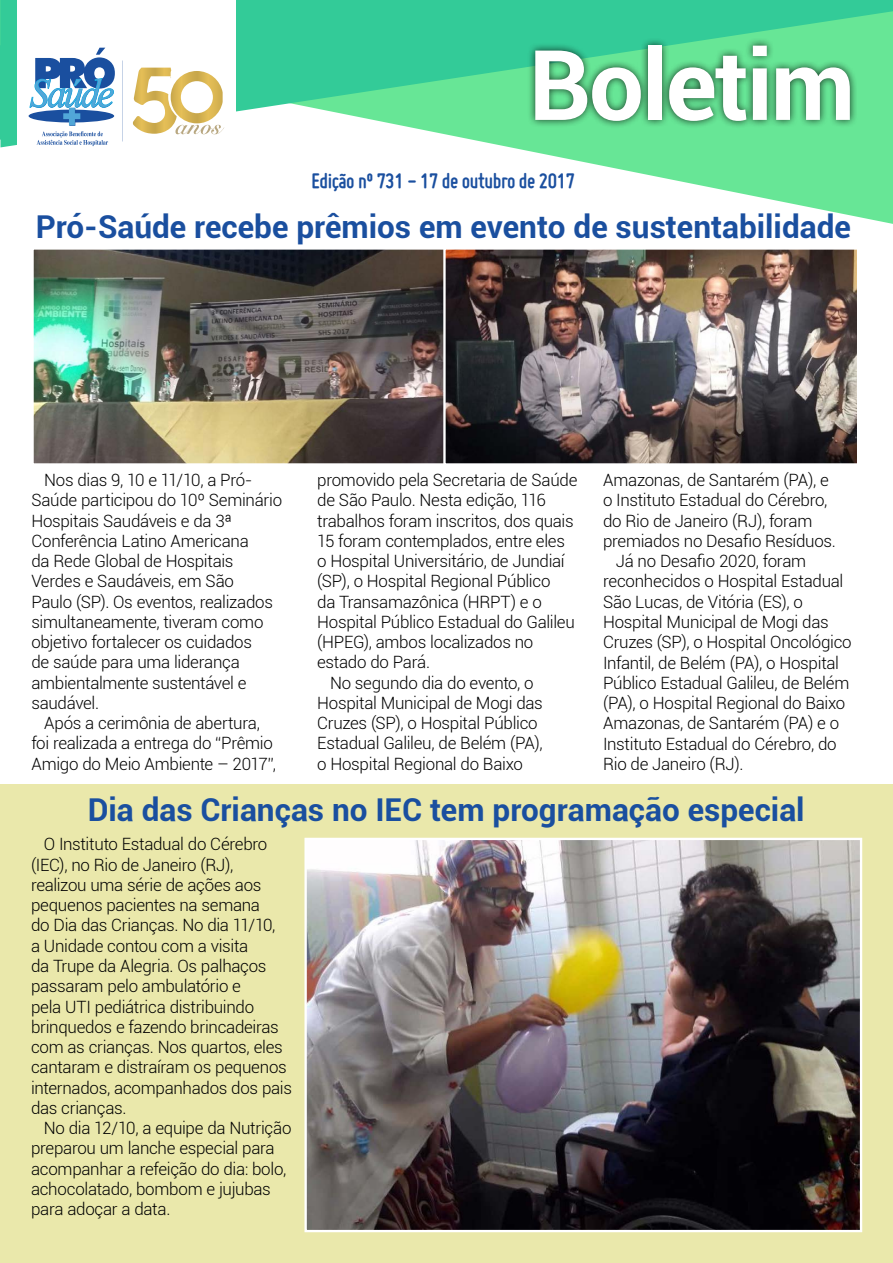
<style>
.page{position:relative;width:893px;height:1263px;background:#fff}
.page>*{position:absolute;margin:0;border:0;box-sizing:border-box;transform-origin:0 0}
.t1{font:700 97.5px "Roboto";letter-spacing:-.02em;color:#fff}
.t2{font:500 97.5px "DIN";letter-spacing:-.06em;color:#fff}
.t3{font:700 31.5px "Roboto";color:#1a4f9f}
.t4{font:700 22.5px "Miso";letter-spacing:-.02em;color:#1a4f9f}
.t5{font:300 16.95px/20.2px "Roboto";letter-spacing:-.02em;color:#000}
</style>
<div class="page">
<div style="left:0;top:784px;width:893px;height:479px;background:#eae8ab"></div>
<svg style="left:0;top:147px;width:893px;height:77px"></svg>
<svg style="left:0;top:0;width:893px;height:147px;background:#58d8a1"></svg>
<div style="left:528px;top:37px;width:331px;height:92px;background:#000;opacity:.75"></div>
<div style="left:17px;top:0;width:219px;height:161px;background:#fff"></div>
<svg style="left:29px;top:48px;width:86px;height:98px"></svg>
<svg style="left:133px;top:68px;width:91px;height:66px"></svg>
<img style="left:307px;top:841px;width:552px;height:388px">
<div style="left:304px;top:838px;width:558px;height:394px;border:2px solid #fff"></div>
<img style="left:34px;top:250px;width:409px;height:213px">
<div style="left:31px;top:247px;width:416px;height:219px;border:2px solid #fff"></div>
<img style="left:446px;top:250px;width:410px;height:213px">
<div style="left:443px;top:247px;width:416px;height:219px;border:2px solid #fff"></div>
<h1 class="t1" style="left:529px;top:16px;width:328px">Boletim</h1>
<h1 class="t2" style="left:552px;top:41px;width:312px">Boletim</h1>
<h3 class="t4" style="left:312px;top:168px;width:265px">Edição nº 731 - 17 de outubro de 2017</h3>
<h2 class="t3" style="left:36px;top:205px;width:817px">Pró-Saúde recebe prêmios em evento de sustentabilidade</h2>
<p class="t5" style="left:603px;top:469px;width:227px">Amazonas, de Santarém (PA), e</p>
<p class="t5" style="left:603px;top:490px;width:226px">o Instituto Estadual do Cérebro,</p>
<p class="t5" style="left:603px;top:510px;width:211px">do Rio de Janeiro (RJ), foram</p>
<p class="t5" style="left:603px;top:530px;width:234px">premiados no Desafio Resíduos.</p>
<p class="t5" style="left:616px;top:550px;width:192px">Já no Desafio 2020, foram</p>
<p class="t5" style="left:603px;top:571px;width:242px">reconhecidos o Hospital Estadual</p>
<p class="t5" style="left:603px;top:591px;width:201px">São Lucas, de Vitória (ES), o</p>
<p class="t5" style="left:603px;top:611px;width:227px">Hospital Municipal de Mogi das</p>
<p class="t5" style="left:603px;top:631px;width:250px">Cruzes (SP), o Hospital Oncológico</p>
<p class="t5" style="left:603px;top:652px;width:238px">Infantil, de Belém (PA), o Hospital</p>
<p class="t5" style="left:603px;top:672px;width:248px">Público Estadual Galileu, de Belém</p>
<p class="t5" style="left:603px;top:692px;width:244px">(PA), o Hospital Regional do Baixo</p>
<p class="t5" style="left:603px;top:712px;width:238px">Amazonas, de Santarém (PA) e o</p>
<p class="t5" style="left:603px;top:733px;width:235px">Instituto Estadual do Cérebro, do</p>
<p class="t5" style="left:603px;top:753px;width:142px">Rio de Janeiro (RJ).</p>
<h2 class="t3" style="left:88px;top:787px;width:718px">Dia das Crianças no IEC tem programação especial</h2>
<p class="t5" style="left:31px;top:834px;width:262px;text-indent:13px">O Instituto Estadual do Cérebro (IEC), no Rio de Janeiro (RJ), realizou uma série de ações aos pequenos pacientes na semana<br>do Dia das Crianças. No dia 11/10,<br>a Unidade contou com a visita<br>da Trupe da Alegria. Os palhaços passaram pelo ambulatório e<br>pela UTI pediátrica distribuindo brinquedos e fazendo brincadeiras com as crianças. Nos quartos, eles cantaram e distraíram os pequenos internados, acompanhados dos pais das crianças.</p>
<p class="t5" style="left:31px;top:1117px;width:262px;text-indent:13px">No dia 12/10, a equipe da Nutrição preparou um lanche especial para acompanhar a refeição do dia: bolo, achocolatado, bombom e jujubas para adoçar a data.</p>
<p class="t5" style="left:31px;top:469px;width:252px;text-indent:13px">Nos dias 9, 10 e 11/10, a Pró-<br>Saúde participou do 10º Seminário<br>Hospitais Saudáveis e da 3ª<br>Conferência Latino Americana<br>da Rede Global de Hospitais<br>Verdes e Saudáveis, em São<br>Paulo (SP). Os eventos, realizados simultaneamente, tiveram como objetivo fortalecer os cuidados<br>de saúde para uma liderança ambientalmente sustentável e saudável.</p>
<p class="t5" style="left:31px;top:712px;width:246px;text-align:center">Após a cerimônia de abertura,<br>foi realizada a entrega do “Prêmio<br>Amigo do Meio Ambiente – 2017”,</p>
<p class="t5" style="left:317px;top:469px;width:262px">promovido pela Secretaria de Saúde</p>
<p class="t5" style="left:317px;top:490px;width:230px">de São Paulo. Nesta edição, 116</p>
<p class="t5" style="left:317px;top:510px;width:258px">trabalhos foram inscritos, dos quais</p>
<p class="t5" style="left:317px;top:530px;width:249px">15 foram contemplados, entre eles</p>
<p class="t5" style="left:317px;top:550px;width:249px">o Hospital Universitário, de Jundiaí</p>
<p class="t5" style="left:317px;top:571px;width:235px">(SP), o Hospital Regional Público</p>
<p class="t5" style="left:317px;top:591px;width:226px">da Transamazônica (HRPT) e o</p>
<p class="t5" style="left:317px;top:611px;width:259px">Hospital Público Estadual do Galileu</p>
<p class="t5" style="left:317px;top:631px;width:218px">(HPEG), ambos localizados no</p>
<p class="t5" style="left:317px;top:652px;width:114px">estado do Pará.</p>
<p class="t5" style="left:330px;top:672px;width:205px">No segundo dia do evento, o</p>
<p class="t5" style="left:317px;top:692px;width:227px">Hospital Municipal de Mogi das</p>
<p class="t5" style="left:317px;top:712px;width:222px">Cruzes (SP), o Hospital Público</p>
<p class="t5" style="left:317px;top:733px;width:227px">Estadual Galileu, de Belém (PA),</p>
<p class="t5" style="left:317px;top:753px;width:207px">o Hospital Regional do Baixo</p>
</div>
